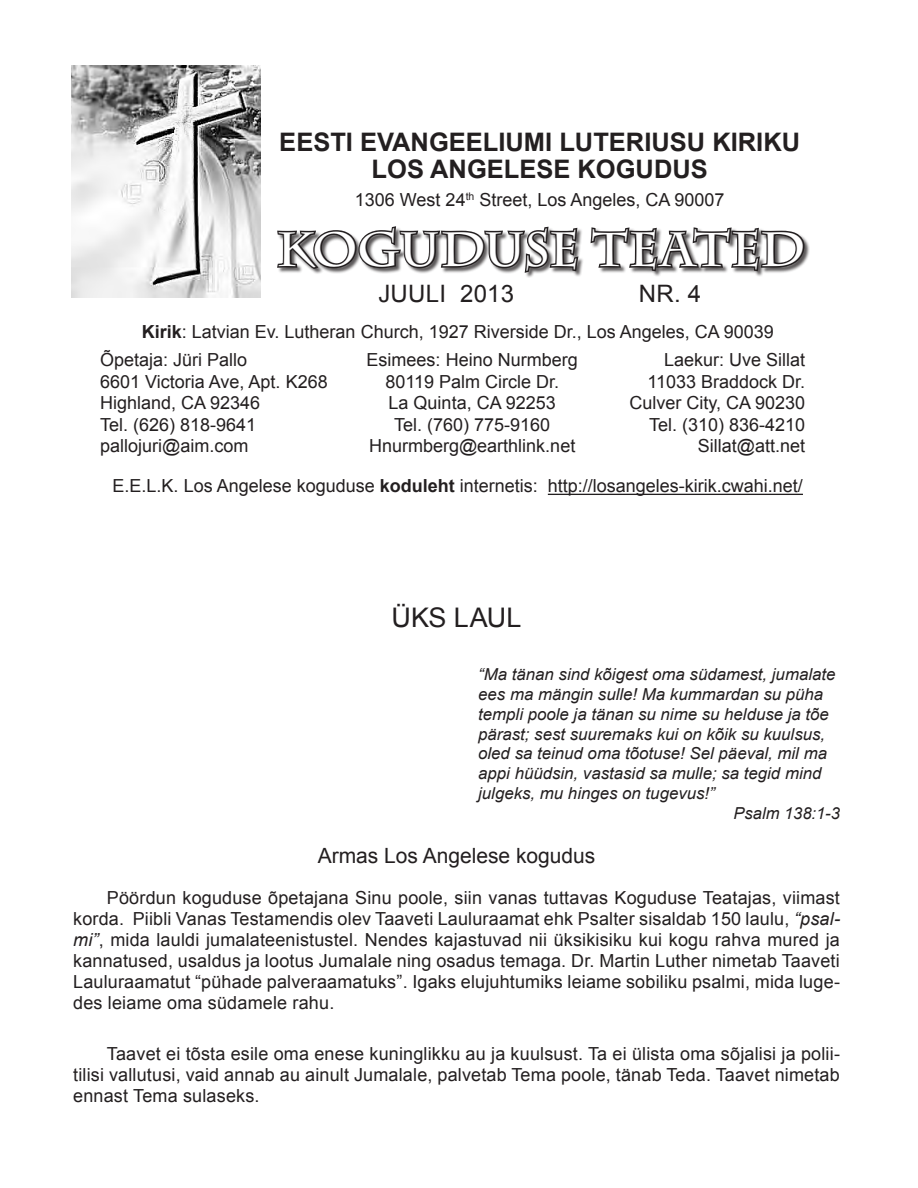
<style>
.page{position:relative;width:918px;height:1188px;background:#fff}
.page>*{position:absolute;margin:0;border:0;box-sizing:border-box;transform-origin:0 0}
.t1{font:700 48px "Charlemagne Std";letter-spacing:-.015em;color:#fff}
.Pealkiri{font:27px "Arial";letter-spacing:.005em;color:#231f20}
.t2{font:700 25.5px "Arial";color:#231f20}
.t3{font:24px "Arial";letter-spacing:.01em;color:#231f20}
.t4{font:21px "Arial";color:#231f20}
.Tekst{font:18px/21px "Arial";color:#231f20;text-align:justify}
.t5{font:italic 16.5px/19.8px "Arial";color:#231f20}
.s1{font-weight:700}
.s2{font-style:italic}
</style>
<div class="page">
<div style="left:277px;top:227px;width:533px;height:51px;background:#231f20;opacity:.75"></div>
<svg style="left:277px;top:226px;width:304px;height:49px"></svg>
<svg style="left:589px;top:227px;width:217px;height:46px"></svg>
<hr style="left:548px;top:494px;width:255px;height:1px;background:#231f20">
<img style="left:71px;top:65px;width:190px;height:232px">
<p class="t2" style="left:279px;top:125px;width:522px">EESTI EVANGEELIUMI LUTERIUSU KIRIKU</p>
<p class="t2" style="left:372px;top:152px;width:338px">LOS ANGELESE KOGUDUS</p>
<p class="Tekst" style="left:355px;top:189px;width:371px">1306 West 24<sup>th</sup> Street, Los Angeles, CA 90007</p>
<p class="t1" style="left:277px;top:222px;width:530px">KOGUDUSE TEATED</p>
<p class="t3" style="left:378px;top:278px;width:137px">JUULI 2013</p>
<p class="t3" style="left:639px;top:278px;width:64px">NR. 4</p>
<p class="Tekst" style="left:142px;top:322px;width:634px"><span class="s1">Kirik</span>: Latvian Ev. Lutheran Church, 1927 Riverside Dr., Los Angeles, CA 90039</p>
<p class="Tekst" style="left:100px;top:349px;width:149px">Õpetaja: Jüri Pallo</p>
<p class="Tekst" style="left:367px;top:349px;width:213px">Esimees: Heino Nurmberg</p>
<p class="Tekst" style="left:664px;top:349px;width:143px">Laekur: Uve Sillat</p>
<p class="Tekst" style="left:100px;top:371px;width:229px">6601 Victoria Ave, Apt. K268</p>
<p class="Tekst" style="left:385px;top:371px;width:175px">80119 Palm Circle Dr.</p>
<p class="Tekst" style="left:647px;top:371px;width:159px">11033 Braddock Dr.</p>
<p class="Tekst" style="left:100px;top:393px;width:162px">Highland, CA 92346</p>
<p class="Tekst" style="left:389px;top:393px;width:169px">La Quinta, CA 92253</p>
<p class="Tekst" style="left:629px;top:393px;width:177px">Culver City, CA 90230</p>
<p class="Tekst" style="left:100px;top:414px;width:158px">Tel. (626) 818-9641</p>
<p class="Tekst" style="left:394px;top:414px;width:158px">Tel. (760) 775-9160</p>
<p class="Tekst" style="left:649px;top:414px;width:158px">Tel. (310) 836-4210</p>
<p class="Tekst" style="left:100px;top:436px;width:150px">pallojuri@aim.com</p>
<p class="Tekst" style="left:369px;top:436px;width:208px">Hnurmberg@earthlink.net</p>
<p class="Tekst" style="left:698px;top:436px;width:109px">Sillat@att.net</p>
<p class="Tekst" style="left:113px;top:476px;width:692px">E.E.L.K. Los Angelese koguduse <span class="s1">koduleht</span> internetis: http://losangeles-kirik.cwahi.net/</p>
<p class="Pealkiri" style="left:392px;top:600px;width:131px">ÜKS LAUL</p>
<p class="t5" style="left:478px;top:665px;width:359px">“Ma tänan sind kõigest oma südamest, jumalate ees ma mängin sulle! Ma kummardan su püha templi poole ja tänan su nime su helduse ja tõe pärast; sest suuremaks kui on kõik su kuulsus,</p>
<p class="t5" style="left:478px;top:744px;width:350px">oled sa teinud oma tõotuse! Sel päeval, mil ma appi hüüdsin, vastasid sa mulle; sa tegid mind julgeks, mu hinges on tugevus!”</p>
<p class="t5" style="left:734px;top:803px;width:108px">Psalm 138:1-3</p>
<p class="t4" style="left:318px;top:842px;width:279px">Armas Los Angelese kogudus</p>
<p class="Tekst" style="left:73px;top:888px;width:768px;text-indent:34px">Pöördun koguduse õpetajana Sinu poole, siin vanas tuttavas Koguduse Teatajas, viimast korda. Piibli Vanas Testamendis olev Taaveti Lauluraamat ehk Psalter sisaldab 150 laulu, <span class="s2">“psal&shy;mi”</span>, mida lauldi jumalateenistustel. Nendes kajastuvad nii üksikisiku kui kogu rahva mured ja kannatused, usaldus ja lootus Jumalale ning osadus temaga. Dr. Martin Luther nimetab Taaveti Lauluraamatut “pühade palveraamatuks”. Igaks elujuhtumiks leiame sobiliku psalmi, mida luge&shy;des leiame oma südamele rahu.</p>
<p class="Tekst" style="left:73px;top:1044px;width:768px;text-indent:34px">Taavet ei tõsta esile oma enese kuninglikku au ja kuulsust. Ta ei ülista oma sõjalisi ja polii&shy;tilisi vallutusi, vaid annab au ainult Jumalale, palvetab Tema poole, tänab Teda. Taavet nimetab ennast Tema sulaseks.</p>
</div>
